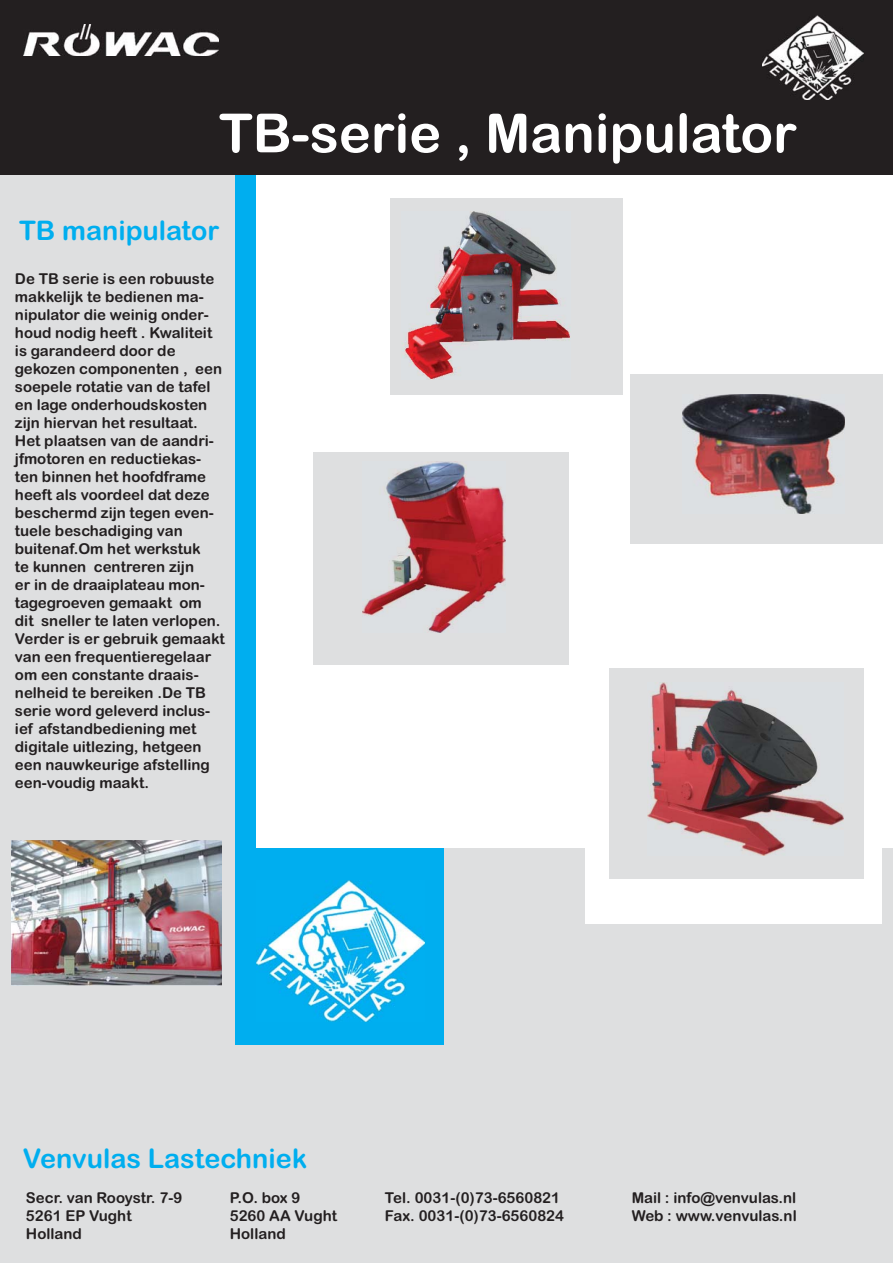
<style>
.page{position:relative;width:893px;height:1263px;background:#fff}
.page>*{position:absolute;margin:0;border:0;box-sizing:border-box;transform-origin:0 0}
.t1{font:54px "Arial Rounded MT Bold";color:#fff}
.t2{font:27px "Arial Rounded MT Bold";color:#00aeef}
.t3{font:15px/18px "Arial Rounded MT Bold";color:#231f20}
</style>
<div class="page">
<div style="left:0;top:170px;width:893px;height:1093px;background:#dedfe0"></div>
<div style="left:235px;top:174px;width:209px;height:870px;background:#00aeef"></div>
<div style="left:256px;top:147px;width:637px;height:700px;background:#fff"></div>
<div style="left:0;top:0;width:893px;height:174px;background:#231f20"></div>
<div style="left:630px;top:375px;width:252px;height:169px;background:#dedfe0"></div>
<div style="left:313px;top:452px;width:255px;height:212px;background:#dedfe0"></div>
<div style="left:391px;top:198px;width:232px;height:196px;background:#dedfe0"></div>
<div style="left:586px;top:728px;width:296px;height:196px;background:#fff"></div>
<div style="left:610px;top:668px;width:254px;height:210px;background:#dedfe0"></div>
<img style="left:24px;top:24px;width:195px;height:32px">
<img style="left:256px;top:880px;width:169px;height:141px">
<img style="left:762px;top:15px;width:101px;height:85px">
<img style="left:403px;top:212px;width:168px;height:167px">
<img style="left:682px;top:394px;width:162px;height:120px">
<img style="left:647px;top:683px;width:197px;height:172px">
<img style="left:12px;top:840px;width:209px;height:145px">
<img style="left:363px;top:461px;width:142px;height:172px">
<h1 class="t1" style="left:219px;top:113px;width:579px">TB-serie , Manipulator</h1>
<h2 class="t2" style="left:19px;top:220px;width:202px">TB manipulator</h2>
<p class="t3" style="left:15px;top:271px;width:211px">De TB serie is een robuuste makkelijk te bedienen ma&shy;nipulator die weinig onder&shy;houd nodig heeft . Kwaliteit is garandeerd door de gekozen componenten , een soepele rotatie van de tafel en lage onderhoudskosten zijn hiervan het resultaat.<br>Het plaatsen van de aandri&shy;jfmotoren en reductiekas&shy;ten binnen het hoofdframe heeft als voordeel dat deze beschermd zijn tegen even&shy;tuele beschadiging van buitenaf.Om het werkstuk<br>te kunnen centreren zijn<br>er in de draaiplateau mon&shy;tagegroeven gemaakt om<br>dit sneller te laten verlopen.<br>Verder is er gebruik gemaakt van een frequentieregelaar om een constante draais&shy;nelheid te bereiken .De TB serie word geleverd inclus&shy;ief afstandbediening met digitale uitlezing, hetgeen een nauwkeurige afstelling een-voudig maakt.</p>
<h2 class="t2" style="left:23px;top:1149px;width:286px">Venvulas Lastechniek</h2>
<p class="t3" style="left:26px;top:1190px;width:158px">Secr. van Rooystr. 7-9<br>5261 EP Vught<br>Holland</p>
<p class="t3" style="left:230px;top:1190px;width:109px">P.O. box 9<br>5260 AA Vught<br>Holland</p>
<p class="t3" style="left:385px;top:1190px;width:181px">Tel. 0031-(0)73-6560821<br>Fax. 0031-(0)73-6560824</p>
<p class="t3" style="left:632px;top:1190px;width:167px">Mail : info@venvulas.nl<br>Web : www.venvulas.nl</p>
</div>
